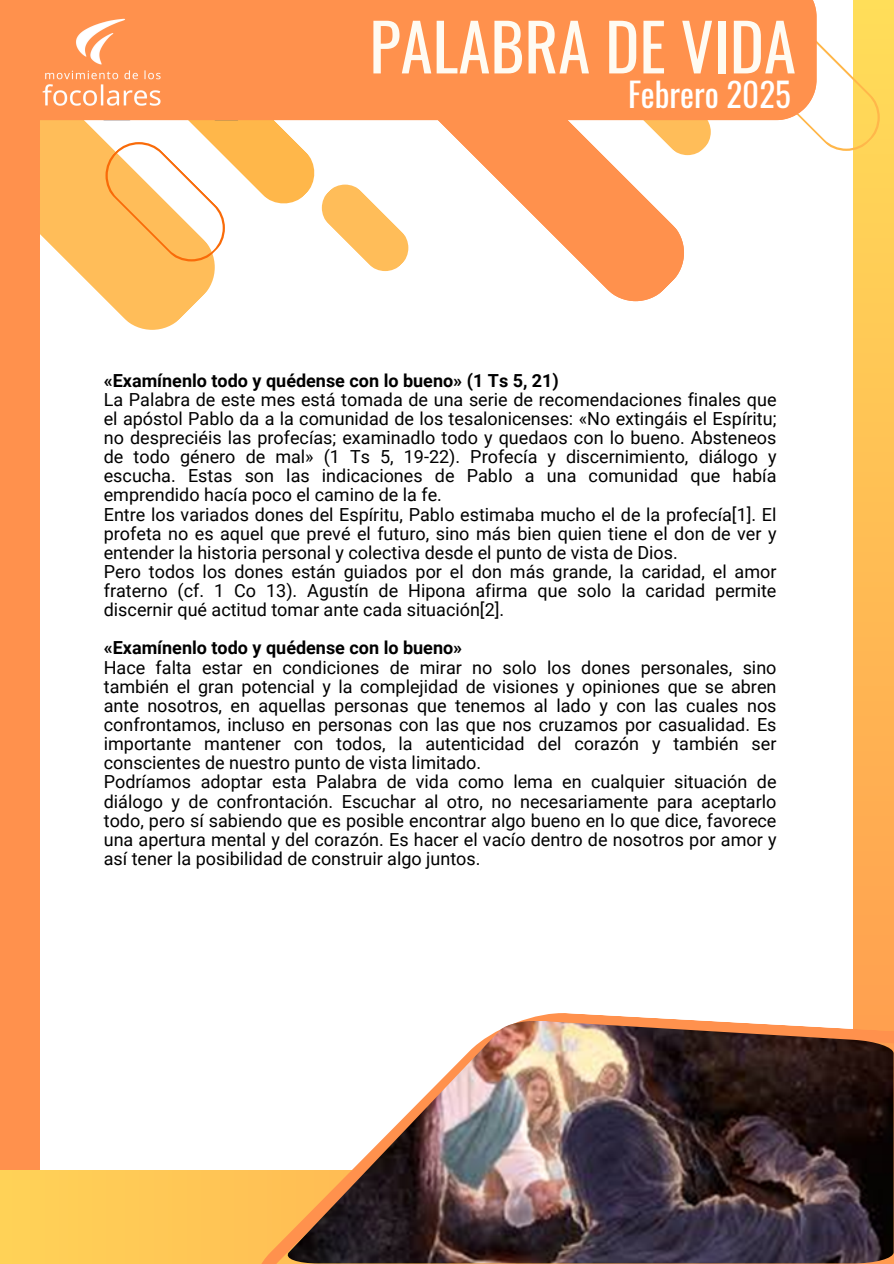
<style>
.page{position:relative;width:894px;height:1264px;background:#fff}
.page>*{position:absolute;margin:0;border:0;box-sizing:border-box;transform-origin:0 0}
.t1{font:64.95px "Oswald";color:#fffbf2}
.t2{font:33px "Oswald";color:#fff}
.t3{font:18px/19.2px "Roboto";color:#000;text-align:justify}
.t4{font:700 18px "Roboto";color:#000}
</style>
<div class="page">
<svg style="left:853px;top:0;width:40px;height:996px;background:#ffbd53"></svg>
<svg style="left:40px;top:125px;width:158px;height:205px;fill:#ffbd59"></svg>
<div style="left:0;top:0;width:40px;height:1263px;background:#ff914d"></div>
<div style="left:0;top:1170px;width:893px;height:93px;background:#ffca56"></div>
<svg style="left:760px;top:31px;width:119px;height:120px"></svg>
<svg style="left:69px;top:120px;width:614px;height:181px"></svg>
<svg style="left:624px;top:120px;width:86px;height:35px"></svg>
<div style="left:172px;top:0;width:644px;height:120px;background:#ff914d"></div>
<svg style="left:102px;top:52px;width:306px;height:219px"></svg>
<img style="left:40px;top:0;width:132px;height:125px">
<svg style="left:262px;top:996px;width:631px;height:267px"></svg>
<img style="left:287px;top:1021px;width:606px;height:242px">
<p class="t1" style="left:369px;top:-4px;width:428px">PALABRA DE VIDA</p>
<p class="t2" style="left:627px;top:68px;width:164px">Febrero 2025</p>
<h2 class="t4" style="left:104px;top:370px;width:456px">«Examínenlo todo y quédense con lo bueno» (1 Ts 5, 21)</h2>
<p class="t3" style="left:104px;top:390px;width:674px">La Palabra de este mes está tomada de una serie de recomendaciones finales que el apóstol Pablo da a la comunidad de los tesalonicenses: «No extingáis el Espíritu; no despreciéis las profecías; examinadlo todo y quedaos con lo bueno. Absteneos de todo género de mal» (1 Ts 5, 19-22). Profecía y discernimiento, diálogo y escucha. Estas son las indicaciones de Pablo a una comunidad que había emprendido hacía poco el camino de la fe.</p>
<p class="t3" style="left:104px;top:505px;width:674px">Entre los variados dones del Espíritu, Pablo estimaba mucho el de la profecía[1]. El profeta no es aquel que prevé el futuro, sino más bien quien tiene el don de ver y entender la historia personal y colectiva desde el punto de vista de Dios.</p>
<p class="t3" style="left:104px;top:562px;width:674px">Pero todos los dones están guiados por el don más grande, la caridad, el amor fraterno (cf. 1 Co 13). Agustín de Hipona afirma que solo la caridad permite discernir qué actitud tomar ante cada situación[2].</p>
<p class="t4" style="left:104px;top:637px;width:360px">«Examínenlo todo y quédense con lo bueno»</p>
<p class="t3" style="left:104px;top:658px;width:674px">Hace falta estar en condiciones de mirar no solo los dones personales, sino también el gran potencial y la complejidad de visiones y opiniones que se abren ante nosotros, en aquellas personas que tenemos al lado y con las cuales nos confrontamos, incluso en personas con las que nos cruzamos por casualidad. Es importante mantener con todos, la autenticidad del corazón y también ser conscientes de nuestro punto de vista limitado.</p>
<p class="t3" style="left:104px;top:772px;width:674px">Podríamos adoptar esta Palabra de vida como lema en cualquier situación de diálogo y de confrontación. Escuchar al otro, no necesariamente para aceptarlo todo, pero sí sabiendo que es posible encontrar algo bueno en lo que dice, favorece una apertura mental y del corazón. Es hacer el vacío dentro de nosotros por amor y así tener la posibilidad de construir algo juntos.</p>
</div>
